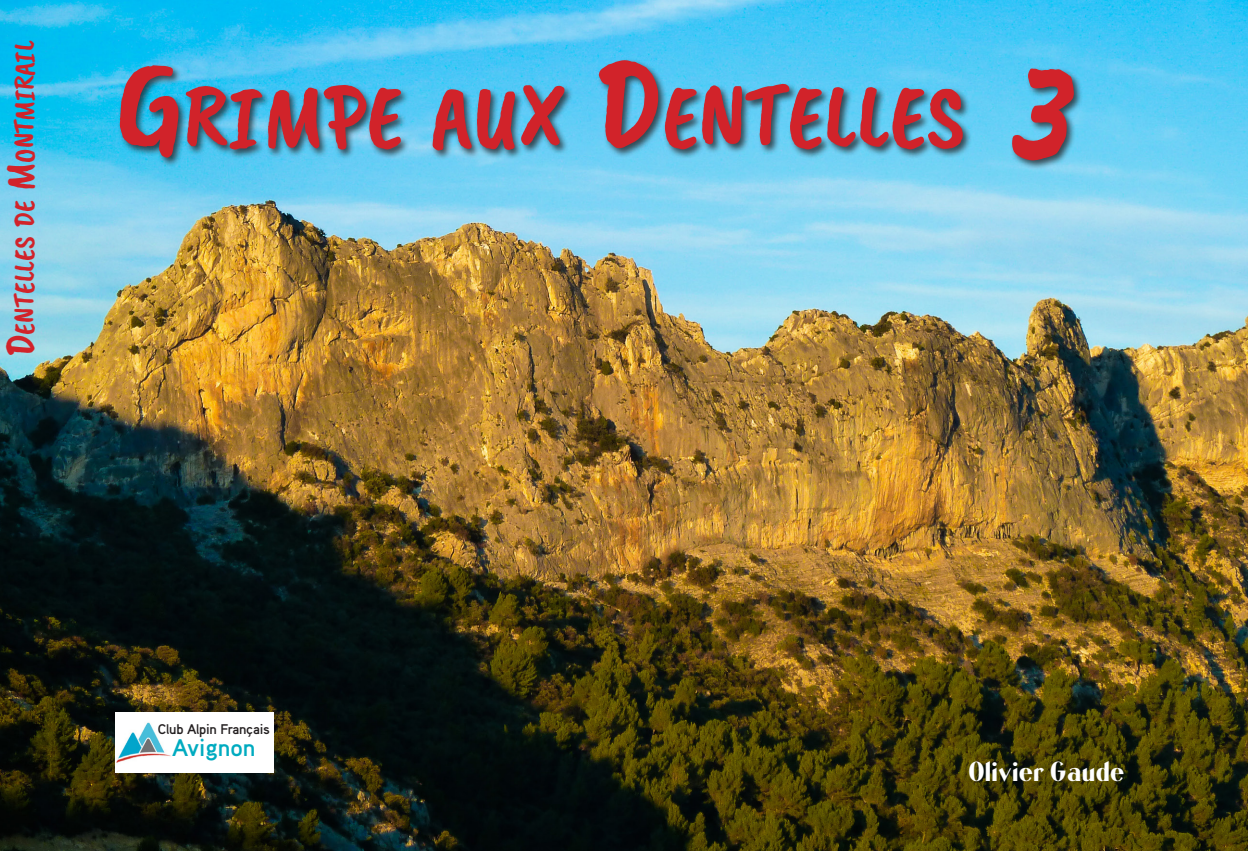
<style>
.page{position:relative;width:1248px;height:851px;background:#fff}
.page>*{position:absolute;margin:0;border:0;box-sizing:border-box;transform-origin:0 0}
.t1{font:91px "Caveat Brush";color:#d1232a}
.t2{font:29.4px "Caveat Brush";color:#d1232a}
.t3{font:28px "Quentell CF Bold";color:#fff}
.t4{font:700 24px "Aaux Pro";color:#00abc0}
.t5{font:700 14px "Aaux Pro";letter-spacing:-.02em;color:#231f20}
.s1{font-size:42px}
.s2{font-size:130px}
</style>
<div class="page">
<img style="left:0;top:0;width:1247px;height:850px">
<div style="left:118px;top:58px;width:854px;height:110px;background:#231f20;opacity:.75"></div>
<div style="left:1010px;top:67px;width:73px;height:103px;background:#231f20;opacity:.75"></div>
<div style="left:115px;top:712px;width:159px;height:60px;background:#fff"></div>
<img style="left:116px;top:722px;width:55px;height:41px">
<svg style="left:1008px;top:63px;width:70px;height:103px;background:#4f9cb8"></svg>
<p class="t2" style="left:7px;top:357px;width:317px;rotate:-90deg"><span class="s1">D</span>ENTELLES DE <span class="s1">M</span>ONTMIRAIL</p>
<p class="t1" style="left:115px;top:64px;width:851px"><span class="s2">G</span>RIMPE AUX <span class="s2">D</span>ENTELLES</p>
<p class="t5" style="left:158px;top:720px;width:113px">Club Alpin Français</p>
<p class="t4" style="left:172px;top:732px;width:85px">Avignon</p>
<p class="t3" style="left:967px;top:754px;width:158px">Olivier Gaude</p>
</div>
